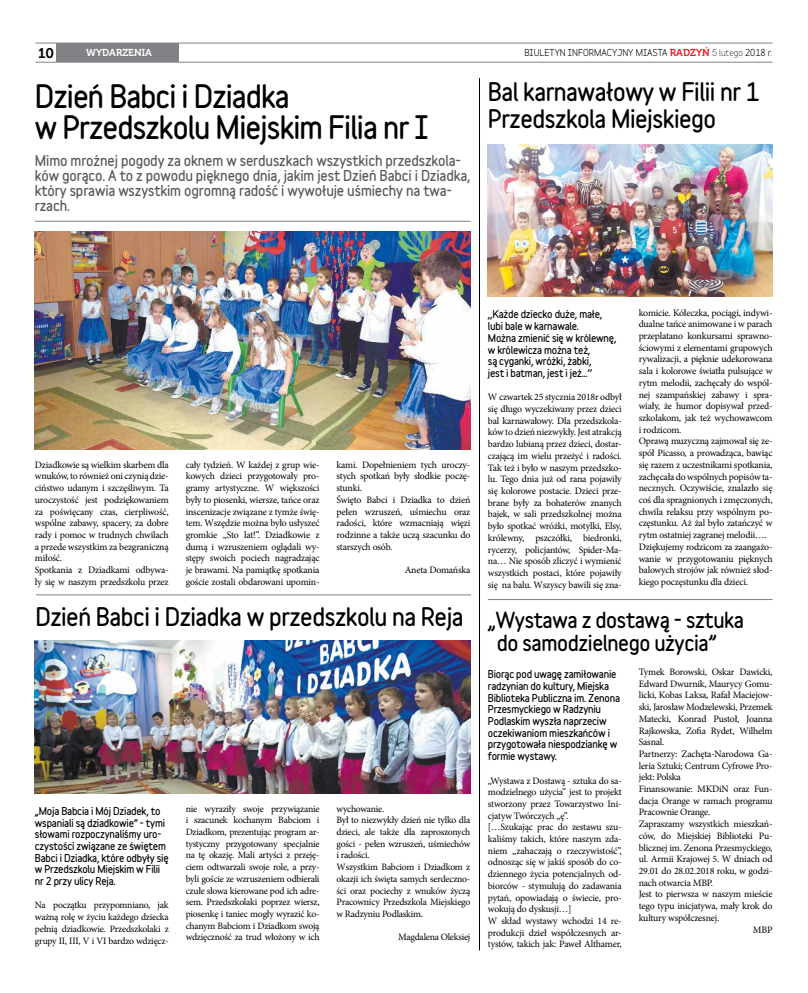
<style>
.page{position:relative;width:808px;height:993px;background:#fff}
.page>*{position:absolute;margin:0;border:0;box-sizing:border-box;transform-origin:0 0}
.t1{font:900 29px/31px "Variable";letter-spacing:-.03em;color:#000}
.t2{font:900 23px/27px "Variable";letter-spacing:-.02em;color:#000}
.t3{font:900 20px/23px "Variable";letter-spacing:-.02em;color:#000}
.t4{font:14px "Museo 700";color:#000}
.t5{font:900 13.5px/15px "Variable";letter-spacing:-.01em;color:#58595b}
.t6{font:10px "Museo 700";color:#fff}
.t7{font:9.8px/11.7px "Minion Pro";letter-spacing:-.02em;color:#000}
.t8{font:900 9.8px/11.7px "Variable";letter-spacing:-.02em;color:#000}
.t9{font:9.7px/11.7px "Minion Pro";letter-spacing:-.025em;color:#000;text-align:justify}
.t10{font:700 9px "Variable";color:#000}
.s1{font-family:"Museo 700";font-weight:400;font-size:10px;color:#ed1d24}
.s2{font-weight:400}
</style>
<div class="page">
<hr style="left:479px;top:78px;width:1px;height:872px;background:#000">
<div style="left:56px;top:43px;width:123px;height:19px;background:#808285"></div>
<hr style="left:35px;top:43px;width:737px;height:1px;background:#808285">
<hr style="left:35px;top:62px;width:737px;height:1px;background:#808285">
<img style="left:488px;top:144px;width:284px;height:152px">
<img style="left:35px;top:640px;width:435px;height:152px">
<img style="left:35px;top:231px;width:435px;height:218px">
<hr style="left:35px;top:221px;width:435px;height:1px;background:#808285">
<hr style="left:36px;top:594px;width:435px;height:1px;background:#808285">
<hr style="left:488px;top:599px;width:284px;height:1px;background:#808285">
<h3 class="t4" style="left:38px;top:45px;width:17px">10</h3>
<p class="t6" style="left:86px;top:47px;width:8px">WYDARZENIA</p>
<p class="t10" style="left:524px;top:45px;width:250px">BIULETYN INFORMACYJNY MIASTA <span class="s1">RADZYŃ</span> <span class="s2">5 lutego</span> 2018 r.</p>
<h1 class="t1" style="left:35px;top:80px;width:395px">Dzień Babci i Dziadka<br>w Przedszkolu Miejskim Filia nr I</h1>
<h3 class="t5" style="left:35px;top:153px;width:437px">Mimo mroźnej pogody za oknem w serduszkach wszystkich przedszkola&shy;ków gorąco. A to z powodu pięknego dnia, jakim jest Dzień Babci i Dziadka, który sprawia wszystkim ogromną radość i wywołuje uśmiechy na twa&shy;rzach.</h3>
<h2 class="t2" style="left:488px;top:78px;width:273px">Bal karnawałowy w Filii nr 1<br>Przedszkola Miejskiego</h2>
<p class="t7" style="left:35px;top:458px;width:135px">Dziadkowie są wielkim skarbem dla wnuków, to również oni czynią dzie&shy;ciństwo udanym i szczęśliwym. Ta uroczystość jest podziękowaniem za poświęcany czas, cierpliwość, wspólne zabawy, spacery, za dobre rady i pomoc w trudnych chwilach a przede wszystkim za bezgraniczną miłość.<br>Spotkania z Dziadkami odbywa&shy;ły się w naszym przedszkolu przez</p>
<p class="t7" style="left:186px;top:458px;width:135px;text-align:justify">cały tydzień. W każdej z grup wie&shy;kowych dzieci przygotowały pro&shy;gramy artystyczne. W większości były to piosenki, wiersze, tańce oraz inscenizacje związane z tymże świę&shy;tem. Wszędzie można było usłyszeć gromkie „Sto lat!”. Dziadkowie z dumą i wzruszeniem oglądali wy&shy;stępy swoich pociech nagradzając je brawami. Na pamiątkę spotkania goście zostali obdarowani upomin-</p>
<p class="t7" style="left:337px;top:458px;width:135px">kami. Dopełnieniem tych uroczy&shy;stych spotkań były słodkie poczę&shy;stunki.<br>Święto Babci i Dziadka to dzień pełen wzruszeń, uśmiechu oraz radości, które wzmacniają więzi rodzinne a także uczą szacunku do starszych osób.</p>
<p class="t7" style="left:405px;top:564px;width:67px">Aneta Domańska</p>
<h2 class="t2" style="left:35px;top:603px;width:430px">Dzień Babci i Dziadka w przedszkolu na Reja</h2>
<p class="t8" style="left:35px;top:804px;width:135px">„Moja Babcia i Mój Dziadek, to wspaniali są dziadkowie” - tymi słowami rozpoczynaliśmy uro&shy;czystości związane ze świętem<br>Babci i Dziadka, które odbyły się w Przedszkolu Miejskim w Filii nr 2 przy ulicy Reja.</p>
<p class="t9" style="left:35px;top:899px;width:135px">Na początku przypomniano, jak ważną rolę w życiu każdego dziecka pełnią dziadkowie. Przedszkolaki z grupy II, III, V i VI bardzo wdzięcz-</p>
<p class="t9" style="left:186px;top:802px;width:135px">nie wyraziły swoje przywiązanie i szacunek kochanym Babciom i Dziadkom, prezentując program ar&shy;tystyczny przygotowany specjalnie na tę okazję. Mali artyści z przeję&shy;ciem odtwarzali swoje role, a przy&shy;byli goście ze wzruszeniem odbierali czułe słowa kierowane pod ich adre&shy;sem. Przedszkolaki poprzez wiersz, piosenkę i taniec mogły wyrazić ko&shy;chanym Babciom i Dziadkom swoją wdzięczność za trud włożony w ich</p>
<p class="t9" style="left:337px;top:802px;width:135px;text-align:left">wychowanie.<br>Był to niezwykły dzień nie tylko dla dzieci, ale także dla zaproszonych gości - pełen wzruszeń, uśmiechów i radości.<br>Wszystkim Babciom i Dziadkom z okazji ich święta samych serdeczno&shy;ści oraz pociechy z wnuków życzą<br>Pracownicy Przedszkola Miejskiego w Radzyniu Podlaskim.</p>
<p class="t9" style="left:398px;top:931px;width:74px">Magdalena Oleksiej</p>
<p class="t8" style="left:488px;top:308px;width:130px">,,Każde dziecko duże, małe, lubi bale w karnawale.<br>Można zmienić się w królewnę, w królewicza można też,<br>są cyganki, wróżki, żabki,<br>jest i batman, jest i jeż…’’</p>
<p class="t7" style="left:488px;top:391px;width:135px;text-align:justify">W czwartek 25 stycznia 2018r odbył się długo wyczekiwany przez dzieci bal karnawałowy. Dla przedszkola&shy;ków to dzień niezwykły. Jest atrakcją bardzo lubianą przez dzieci, dostar&shy;czającą im wielu przeżyć i radości.<br>Tak też i było w naszym przedszko&shy;lu. Tego dnia już od rana pojawiły się kolorowe postacie. Dzieci prze&shy;brane były za bohaterów znanych bajek, w sali przedszkolnej można było spotkać wróżki, motylki, Elsy, królewny, pszczółki, biedronki, rycerzy, policjantów, Spider-Ma&shy;na… Nie sposób zliczyć i wymienić wszystkich postaci, które pojawiły się na balu. Wszyscy bawili się zna-</p>
<p class="t7" style="left:639px;top:306px;width:135px">komicie. Kółeczka, pociągi, indywi&shy;dualne tańce animowane i w parach przeplatano konkursami sprawno&shy;ściowymi z elementami grupowych rywalizacji, a pięknie udekorowana sala i kolorowe światła pulsujące w rytm melodii, zachęcały do wspól&shy;nej szampańskiej zabawy i spra&shy;wiały, że humor dopisywał przed&shy;szkolakom, jak też wychowawcom i rodzicom.<br>Oprawą muzyczną zajmował się ze&shy;spół Picasso, a prowadząca, bawiąc się razem z uczestnikami spotkania, zachęcała do wspólnych popisów ta&shy;necznych. Oczywiście, znalazło się coś dla spragnionych i zmęczonych, chwila relaksu przy wspólnym po&shy;częstunku. Aż żal było zatańczyć w rytm ostatniej zagranej melodii….<br>Dziękujemy rodzicom za zaangażo&shy;wanie w przygotowaniu pięknych balowych strojów jak również słod&shy;kiego poczęstunku dla dzieci.</p>
<h3 class="t3" style="left:497px;top:607px;width:249px;text-indent:-9px">„Wystawa z dostawą - sztuka do samodzielnego użycia”</h3>
<p class="t8" style="left:488px;top:668px;width:134px">Biorąc pod uwagę zamiłowanie radzynian do kultury, Miejska<br>Biblioteka Publiczna im. Zenona<br>Przesmyckiego w Radzyniu<br>Podlaskim wyszła naprzeciw oczekiwaniom mieszkańców i przygotowała niespodziankę w formie wystawy.</p>
<p class="t7" style="left:488px;top:774px;width:135px">„Wystawa z Dostawą - sztuka do sa&shy;modzielnego użycia” jest to projekt stworzony przez Towarzystwo Ini&shy;cjatyw Twórczych „ę”.<br>[…Szukając prac do zestawu szu&shy;kaliśmy takich, które naszym zda&shy;niem „zahaczają o rzeczywistość”, odnosząc się w jakiś sposób do co&shy;dziennego życia potencjalnych od&shy;biorców - stymulują do zadawania pytań, opowiadają o świecie, pro&shy;wokują do dyskusji…]<br>W skład wystawy wchodzi 14 re&shy;produkcji dzieł współczesnych ar&shy;tystów, takich jak: Paweł Althamer,</p>
<p class="t7" style="left:639px;top:665px;width:135px">Tymek Borowski, Oskar Dawicki,</p>
<p class="t7" style="left:639px;top:677px;width:135px">Edward Dwurnik, Maurycy Gomu-</p>
<p class="t7" style="left:639px;top:689px;width:135px">licki, Kobas Laksa, Rafał Maciejow-</p>
<p class="t7" style="left:639px;top:701px;width:135px">ski, Jarosław Modzelewski, Przemek</p>
<p class="t7" style="left:639px;top:712px;width:135px">Matecki, Konrad Pustoł, Joanna</p>
<p class="t7" style="left:639px;top:724px;width:135px">Rajkowska, Zofia Rydet, Wilhelm</p>
<p class="t7" style="left:639px;top:736px;width:27px">Sasnal.</p>
<p class="t7" style="left:639px;top:747px;width:135px">Partnerzy: Zachęta-Narodowa Ga-</p>
<p class="t7" style="left:639px;top:759px;width:135px">leria Sztuki; Centrum Cyfrowe Pro-</p>
<p class="t7" style="left:639px;top:771px;width:44px">jekt: Polska</p>
<p class="t7" style="left:639px;top:782px;width:135px">Finansowanie: MKDiN oraz Fun-</p>
<p class="t7" style="left:639px;top:794px;width:135px">dacja Orange w ramach programu</p>
<p class="t7" style="left:639px;top:806px;width:73px">Pracownie Orange.</p>
<p class="t7" style="left:639px;top:818px;width:135px">Zapraszamy wszystkich mieszkań-</p>
<p class="t7" style="left:639px;top:829px;width:135px">ców, do Miejskiej Biblioteki Pu-</p>
<p class="t7" style="left:639px;top:841px;width:135px">blicznej im. Zenona Przesmyckiego,</p>
<p class="t7" style="left:639px;top:853px;width:135px">ul. Armii Krajowej 5. W dniach od</p>
<p class="t7" style="left:639px;top:864px;width:135px">29.01 do 28.02.2018 roku, w godzi-</p>
<p class="t7" style="left:639px;top:876px;width:76px">nach otwarcia MBP.</p>
<p class="t7" style="left:639px;top:888px;width:135px">Jest to pierwsza w naszym mieście</p>
<p class="t7" style="left:639px;top:899px;width:135px">tego typu inicjatywa, mały krok do</p>
<p class="t7" style="left:639px;top:911px;width:82px">kultury współczesnej.</p>
<p class="t7" style="left:753px;top:923px;width:21px">MBP</p>
</div>
